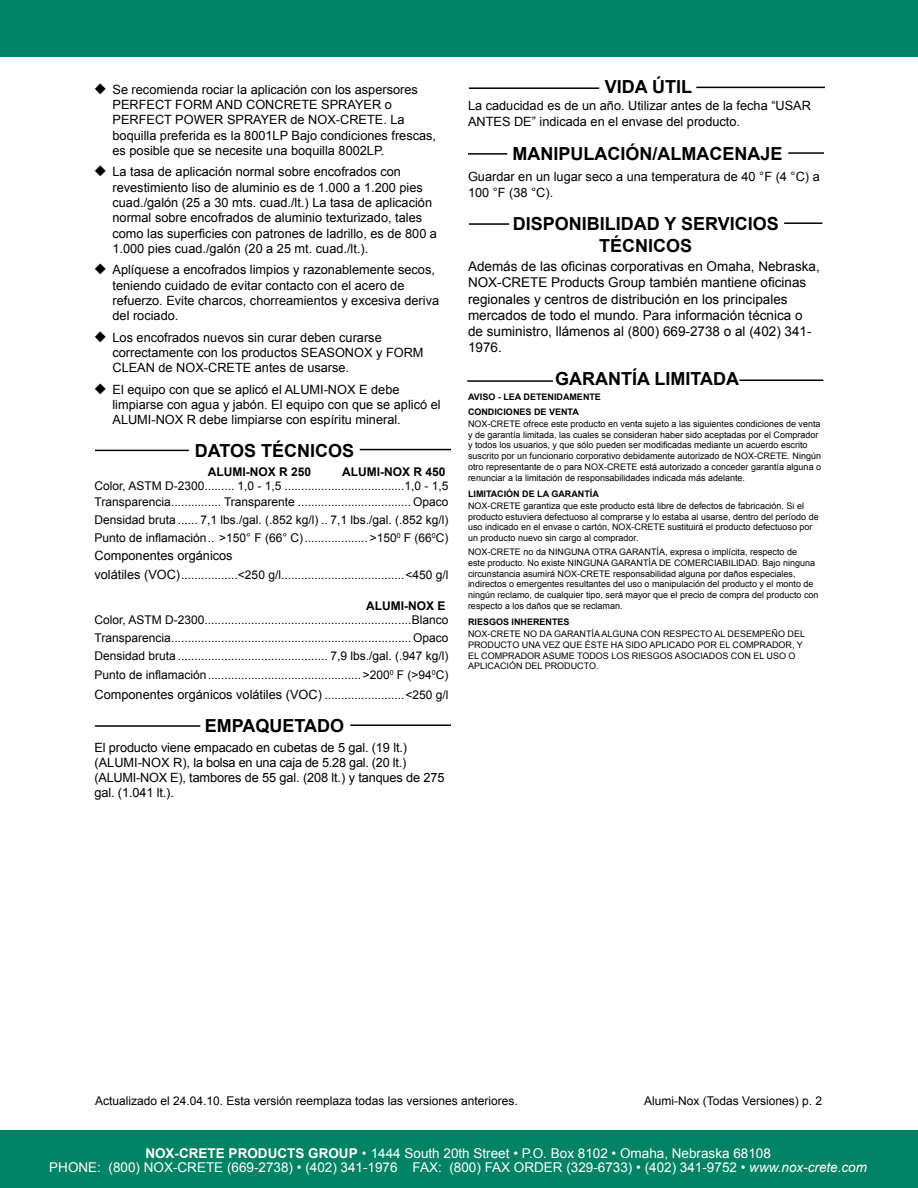
<style>
.page{position:relative;width:918px;height:1188px;background:#fff}
.page>*{position:absolute;margin:0;border:0;box-sizing:border-box;transform-origin:0 0}
.t1{font:700 18px/21.6px "Arial";color:#000;text-align:center}
.t2{font:13.5px/16.2px "Arial";color:#000}
.t3{font:13.5px/14.2px "Arial";color:#fff;text-align:center}
.t4{font:12.75px/15.3px "Arial";color:#000}
.t5{font:12px/18.1px "Arial";color:#000}
.t6{font:700 12px "Arial";color:#000}
.t7{font:9px/10.8px "Arial";color:#000}
.t8{font:700 9px/14.2px "Arial";color:#000}
.s1{font-size:12.75px}
.s2{font-size:12px}
.s3{font-weight:700}
.s4{font-style:italic}
</style>
<div class="page">
<hr style="left:95px;top:450px;width:94px;height:1px;background:#000">
<hr style="left:360px;top:449px;width:91px;height:1px;background:#000">
<hr style="left:95px;top:725px;width:105px;height:2px;background:#000">
<hr style="left:350px;top:724px;width:101px;height:2px;background:#000">
<hr style="left:468px;top:153px;width:39px;height:2px;background:#000">
<hr style="left:788px;top:152px;width:36px;height:2px;background:#000">
<hr style="left:467px;top:380px;width:86px;height:2px;background:#000">
<hr style="left:739px;top:380px;width:84px;height:1px;background:#000">
<hr style="left:469px;top:223px;width:40px;height:2px;background:#000">
<hr style="left:784px;top:222px;width:38px;height:2px;background:#000">
<hr style="left:469px;top:87px;width:130px;height:2px;background:#000">
<hr style="left:696px;top:87px;width:129px;height:1px;background:#000">
<div style="left:0;top:1130px;width:918px;height:58px;background:#008264"></div>
<div style="left:0;top:0;width:918px;height:57px;background:#008264"></div>
<p class="t4" style="left:112px;top:82px;width:325px;text-indent:-18px">◆ Se recomienda rociar la aplicación con los aspersores PERFECT FORM AND CONCRETE SPRAYER o PERFECT POWER SPRAYER de NOX-CRETE. La boquilla preferida es la 8001LP Bajo condiciones frescas, es posible que se necesite una boquilla 8002LP.</p>
<p class="t4" style="left:112px;top:164px;width:326px;text-indent:-18px">◆ La tasa de aplicación normal sobre encofrados con revestimiento liso de aluminio es de 1.000 a 1.200 pies cuad./galón (25 a 30 mts. cuad./lt.) La tasa de aplicación normal sobre encofrados de aluminio texturizado, tales como las superficies con patrones de ladrillo, es de 800 a 1.000 pies cuad./galón (20 a 25 mt. cuad./lt.).</p>
<p class="t4" style="left:112px;top:262px;width:328px;text-indent:-18px">◆ Aplíquese a encofrados limpios y razonablemente secos, teniendo cuidado de evitar contacto con el acero de refuerzo. Evite charcos, chorreamientos y excesiva deriva del rociado.</p>
<p class="t4" style="left:112px;top:330px;width:313px;text-indent:-18px">◆ Los encofrados nuevos sin curar deben curarse correctamente con los productos SEASONOX y FORM<br>CLEAN de NOX-CRETE antes de usarse.</p>
<p class="t4" style="left:112px;top:382px;width:330px;text-indent:-18px">◆ El equipo con que se aplicó el ALUMI-NOX E debe limpiarse con agua y jabón. El equipo con que se aplicó el<br>ALUMI-NOX R debe limpiarse con espíritu mineral.</p>
<h1 class="t1" style="left:195px;top:440px;width:161px">DATOS TÉCNICOS</h1>
<p class="t6" style="left:208px;top:464px;width:105px">ALUMI-NOX R 250</p>
<p class="t6" style="left:342px;top:464px;width:105px">ALUMI-NOX R 450</p>
<p class="t5" style="left:94px;top:478px;width:355px;line-height:15.9px">Color, ASTM D-2300......... 1,0 - 1,5 ....................................1,0 - 1,5<br>Transparencia............... Transparente ..................................Opaco</p>
<p class="t5" style="left:94px;top:511px;width:355px">Densidad bruta ...... 7,1 lbs./gal. (.852 kg/l) .. 7,1 lbs./gal. (.852 kg/l)<br>Punto de inflamación.. &gt;150° F (66° C)................... &gt;150<sup>0</sup> F (66<sup>0</sup>C)</p>
<p class="t4" style="left:94px;top:548px;width:140px">Componentes orgánicos</p>
<p class="t5" style="left:94px;top:565px;width:355px"><span class="s1">volátiles (VOC)</span>.................&lt;250 g/l.....................................&lt;450 g/l</p>
<p class="t6" style="left:366px;top:598px;width:81px">ALUMI-NOX E</p>
<p class="t5" style="left:94px;top:611px;width:356px;text-align:justify">Color, ASTM D-2300..............................................................Blanco Transparencia........................................................................Opaco Densidad bruta ............................................. 7,9 lbs./gal. (.947 kg/l)<br>Punto de inflamación..............................................&gt;200<sup>0</sup> F (&gt;94<sup>0</sup>C)</p>
<p class="t4" style="left:94px;top:687px;width:355px">Componentes orgánicos volátiles (VOC) <span class="s2">........................&lt;250 g/l</span></p>
<h1 class="t1" style="left:205px;top:716px;width:141px">EMPAQUETADO</h1>
<p class="t4" style="left:94px;top:740px;width:352px">El producto viene empacado en cubetas de 5 gal. (19 lt.) (ALUMI-NOX R), la bolsa en una caja de 5.28 gal. (20 lt.) (ALUMI-NOX E), tambores de 55 gal. (208 lt.) y tanques de 275 gal. (1.041 lt.).</p>
<h1 class="t1" style="left:605px;top:77px;width:89px">VIDA ÚTIL</h1>
<p class="t4" style="left:468px;top:98px;width:345px;line-height:16.2px">La caducidad es de un año. Utilizar antes de la fecha “USAR<br>ANTES DE” indicada en el envase del producto.</p>
<h1 class="t1" style="left:512px;top:144px;width:271px">MANIPULACIÓN/ALMACENAJE</h1>
<p class="t4" style="left:468px;top:169px;width:353px">Guardar en un lugar seco a una temperatura de 40 °F (4 °C) a<br>100 °F (38 °C).</p>
<h1 class="t1" style="left:513px;top:214px;width:268px">DISPONIBILIDAD Y SERVICIOS<br>TÉCNICOS</h1>
<p class="t2" style="left:468px;top:258px;width:353px">Además de las oficinas corporativas en Omaha, Nebraska, NOX-CRETE Products Group también mantiene oficinas regionales y centros de distribución en los principales mercados de todo el mundo. Para información técnica o de suministro, llámenos al (800) 669-2738 o al (402) 341- 1976.</p>
<h1 class="t1" style="left:555px;top:368px;width:185px">GARANTÍA LIMITADA</h1>
<p class="t8" style="left:468px;top:390px;width:135px">AVISO - LEA DETENIDAMENTE<br>CONDICIONES DE VENTA</p>
<p class="t7" style="left:468px;top:418px;width:355px">NOX-CRETE ofrece este producto en venta sujeto a las siguientes condiciones de venta y de garantía limitada, las cuales se consideran haber sido aceptadas por el Comprador y todos los usuarios, y que sólo pueden ser modificadas mediante un acuerdo escrito suscrito por un funcionario corporativo debidamente autorizado de NOX-CRETE. Ningún otro representante de o para NOX-CRETE está autorizado a conceder garantía alguna o renunciar a la limitación de responsabilidades indicada más adelante.</p>
<p class="t8" style="left:468px;top:487px;width:132px">LIMITACIÓN DE LA GARANTÍA</p>
<p class="t7" style="left:468px;top:500px;width:352px">NOX-CRETE garantiza que este producto está libre de defectos de fabricación. Si el producto estuviera defectuoso al comprarse y lo estaba al usarse, dentro del período de uso indicado en el envase o cartón, NOX-CRETE sustituirá el producto defectuoso por un producto nuevo sin cargo al comprador.</p>
<p class="t7" style="left:468px;top:547px;width:352px">NOX-CRETE no da NINGUNA OTRA GARANTÍA, expresa o implícita, respecto de<br>este producto. No existe NINGUNA GARANTÍA DE COMERCIABILIDAD. Bajo ninguna circunstancia asumirá NOX-CRETE responsabilidad alguna por daños especiales, indirectos o emergentes resultantes del uso o manipulación del producto y el monto de ningún reclamo, de cualquier tipo, será mayor que el precio de compra del producto con respecto a los daños que se reclaman.</p>
<p class="t8" style="left:468px;top:615px;width:103px">RIESGOS INHERENTES</p>
<p class="t7" style="left:468px;top:629px;width:339px">NOX-CRETE NO DA GARANTÍA ALGUNA CON RESPECTO AL DESEMPEÑO DEL PRODUCTO UNA VEZ QUE ÉSTE HA SIDO APLICADO POR EL COMPRADOR, Y EL COMPRADOR ASUME TODOS LOS RIESGOS ASOCIADOS CON EL USO O APLICACIÓN DEL PRODUCTO.</p>
<p class="t5" style="left:95px;top:1092px;width:424px">Actualizado el 24.04.10. Esta versión reemplaza todas las versiones anteriores.</p>
<p class="t5" style="left:644px;top:1092px;width:180px">Alumi-Nox (Todas Versiones) p. 2</p>
<p class="t3" style="left:49px;top:1146px;width:819px"><span class="s3">NOX-CRETE PRODUCTS GROUP</span> • 1444 South 20th Street • P.O. Box 8102 • Omaha, Nebraska 68108<br>PHONE: (800) NOX-CRETE (669-2738) • (402) 341-1976 FAX: (800) FAX ORDER (329-6733) • (402) 341-9752 • <span class="s4">www.nox-crete.com</span></p>
</div>
